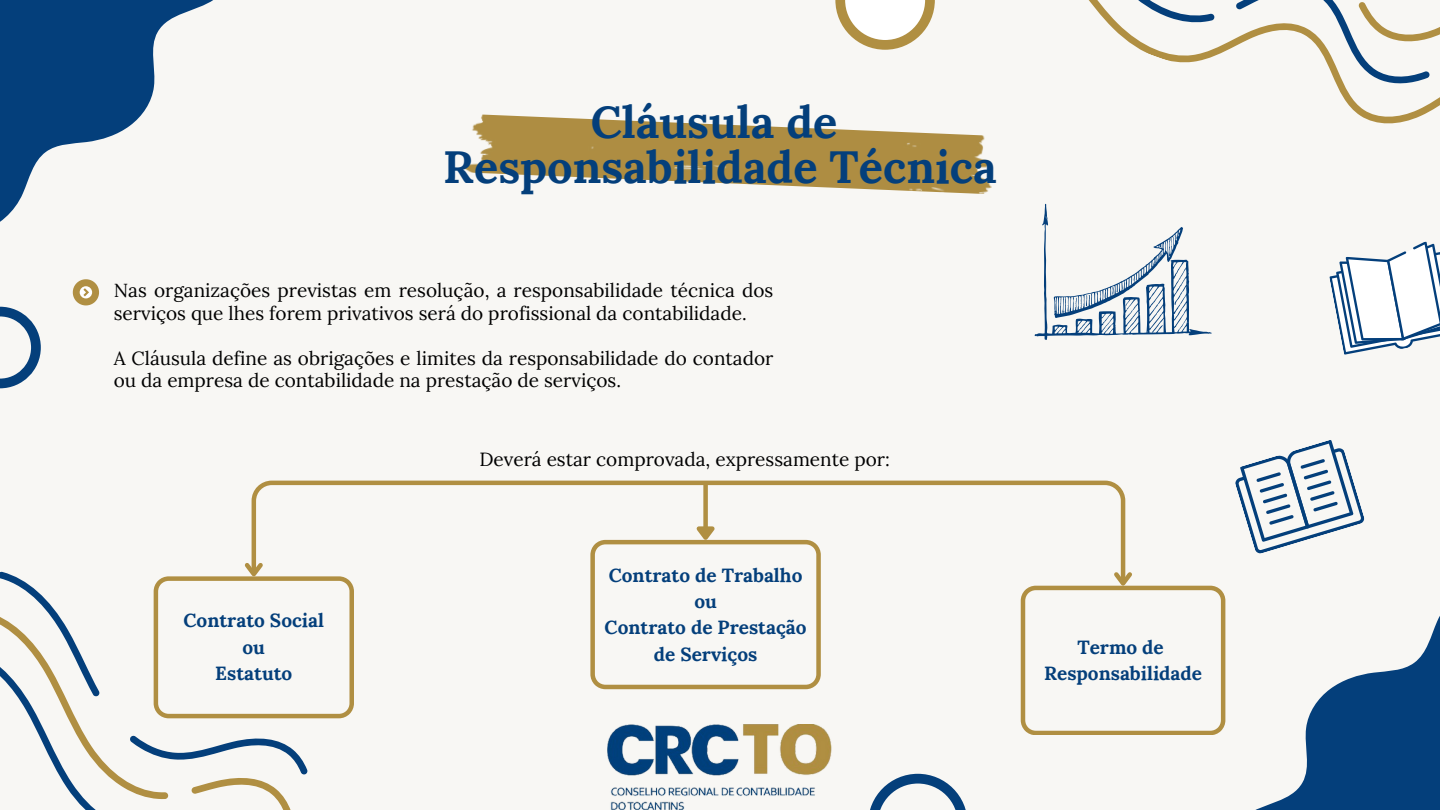
<style>
.page{position:relative;width:1440px;height:810px;background:#f8f7f4}
.page>*{position:absolute;margin:0;border:0;box-sizing:border-box;transform-origin:0 0}
.t1{font:700 45.1px/45px "Lora";color:#043f7b;text-align:center}
.t2{font:19px/22.5px "Lora";color:#000}
.t3{font:700 19px/26.2px "Lora";color:#043f7b;text-align:center}
</style>
<div class="page">
<svg style="left:0;top:0;width:213px;height:222px;fill:#043f7b"></svg>
<svg style="left:1225px;top:598px;width:215px;height:212px"></svg>
<svg style="left:835px;top:0;width:100px;height:50px"></svg>
<svg style="left:0;top:307px;width:41px;height:81px"></svg>
<svg style="left:870px;top:774px;width:96px;height:36px"></svg>
<img style="left:608px;top:725px;width:224px;height:85px">
<img style="left:464px;top:114px;width:528px;height:80px">
<svg style="left:1235px;top:440px;width:130px;height:114px"></svg>
<svg style="left:1329px;top:241px;width:111px;height:114px"></svg>
<svg style="left:958px;top:0;width:482px;height:176px"></svg>
<svg style="left:73px;top:279px;width:26px;height:26px"></svg>
<svg style="left:1035px;top:204px;width:177px;height:136px"></svg>
<svg style="left:251px;top:480px;width:875px;height:88px"></svg>
<div style="left:703px;top:484px;width:5px;height:44px;background:#b08f42"></div>
<svg style="left:0;top:559px;width:505px;height:251px"></svg>
<svg style="left:590px;top:522px;width:231px;height:167px"></svg>
<svg style="left:1021px;top:568px;width:204px;height:167px"></svg>
<h1 class="t1" style="left:443px;top:99px;width:555px">Cláusula de<br>Responsabilidade Técnica</h1>
<p class="t2" style="left:114px;top:279px;width:661px">Nas organizações previstas em resolução, a responsabilidade técnica dos serviços que lhes forem privativos será do profissional da contabilidade.</p>
<p class="t2" style="left:114px;top:347px;width:661px">A Cláusula define as obrigações e limites da responsabilidade do contador ou da empresa de contabilidade na prestação de serviços.</p>
<p class="t3" style="left:184px;top:607px;width:142px">Contrato Social ou<br>Estatuto</p>
<p class="t2" style="left:479px;top:448px;width:412px">Deverá estar comprovada, expressamente por:</p>
<p class="t3" style="left:605px;top:562px;width:203px">Contrato de Trabalho ou<br>Contrato de Prestação de Serviços</p>
<p class="t3" style="left:1044px;top:634px;width:159px">Termo de<br>Responsabilidade</p>
</div>
